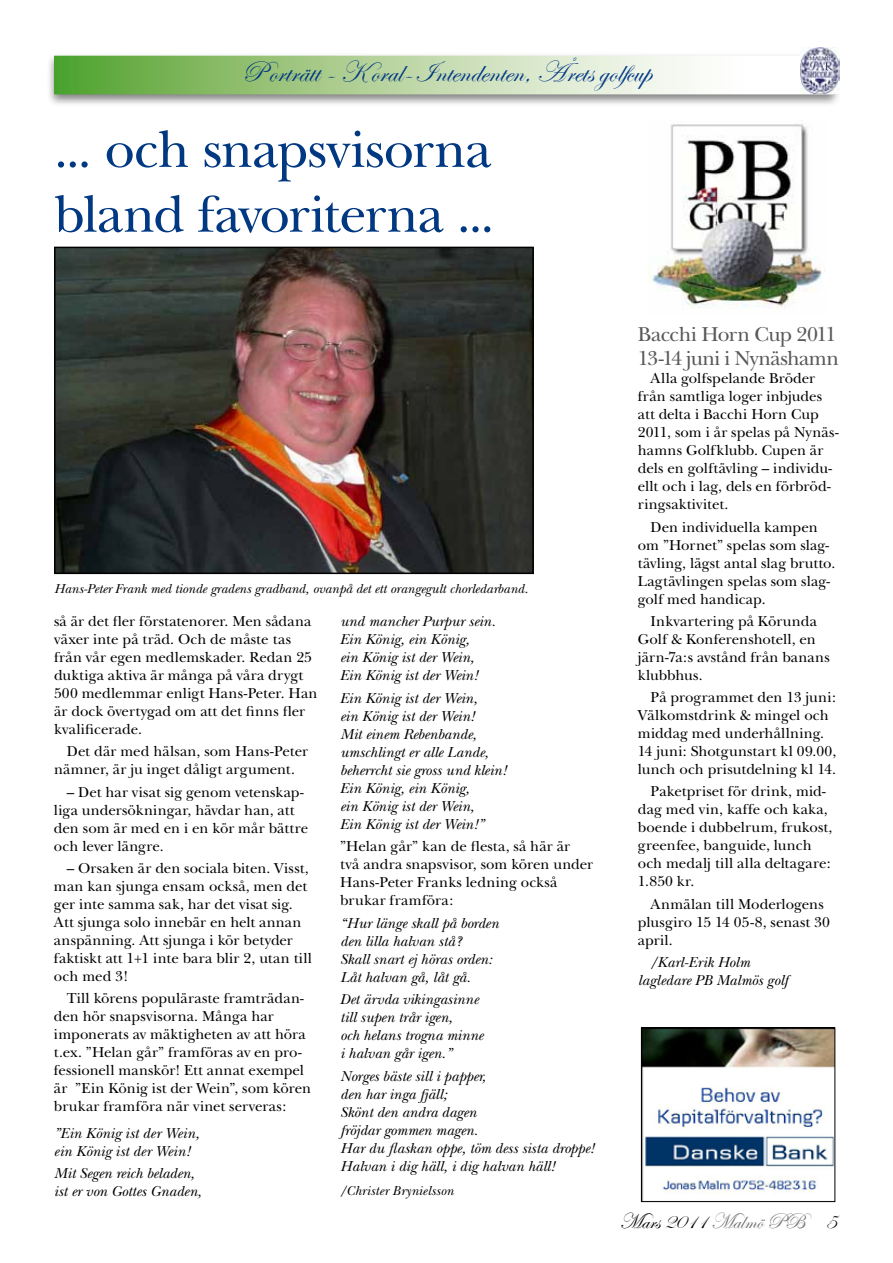
<style>
.page{position:relative;width:893px;height:1263px;background:#fff}
.page>*{position:absolute;margin:0;border:0;box-sizing:border-box;transform-origin:0 0}
.t1{font:54px/64.8px "New Baskerville";letter-spacing:-.02em;color:#003882}
.t2{font:30px "Edwardian Script ITC";letter-spacing:.005em;color:#003882}
.t3{font:22.5px "Edwardian Script ITC";color:#000}
.t4{font:21px/24px "New Baskerville";letter-spacing:-.03em;color:#58585a}
.t5{font:15px/18px "New Baskerville";letter-spacing:.01em;color:#000}
.t6{font:italic 15px/18px "New Baskerville";color:#000}
.t7{font:italic 13.5px "New Baskerville";color:#000}
.s1{color:#707172}
</style>
<div class="page">
<div style="left:46px;top:52px;width:795px;height:55px;background:#000;opacity:.5"></div>
<svg style="left:54px;top:56px;width:746px;height:38px"></svg>
<img style="left:800px;top:48px;width:39px;height:46px">
<img style="left:643px;top:1029px;width:190px;height:171px">
<div style="left:641px;top:1027px;width:194px;height:175px;border:1px solid #000"></div>
<img style="left:57px;top:250px;width:474px;height:321px">
<div style="left:54px;top:247px;width:480px;height:327px;border:2px solid #000"></div>
<img style="left:648px;top:124px;width:174px;height:185px">
<h2 class="t2" style="left:242px;top:55px;width:411px">P orträtt - K oral-Intendenten, Årets golfcup</h2>
<h1 class="t1" style="left:54px;top:117px;width:442px">... och snapsvisorna bland favoriterna ...</h1>
<p class="t7" style="left:54px;top:581px;width:476px">Hans-Peter Frank med tionde gradens gradband, ovanpå det ett orangegult chorledarband.</p>
<p class="t5" style="left:54px;top:612px;width:265px">så är det fler förstatenorer. Men sådana växer inte på träd. Och de måste tas från vår egen medlemskader. Redan 25 duktiga aktiva är många på våra drygt 500 medlemmar enligt Hans-Peter. Han är dock övertygad om att det finns fler kvalificerade.</p>
<p class="t5" style="left:54px;top:742px;width:256px;text-indent:13px">Det där med hälsan, som Hans-Peter nämner, är ju inget dåligt argument.</p>
<p class="t5" style="left:54px;top:783px;width:256px;text-indent:13px">– Det har visat sig genom vetenskap&shy;liga undersökningar, hävdar han, att den som är med en i en kör mår bättre och lever längre.</p>
<p class="t5" style="left:54px;top:859px;width:260px;text-indent:13px">– Orsaken är den sociala biten. Visst, man kan sjunga ensam också, men det ger inte samma sak, har det visat sig.<br>Att sjunga solo innebär en helt annan anspänning. Att sjunga i kör betyder faktiskt att 1+1 inte bara blir 2, utan till och med 3!</p>
<p class="t5" style="left:54px;top:989px;width:259px;text-indent:13px">Till körens populäraste framträdan&shy;den hör snapsvisorna. Många har imponerats av mäktigheten av att höra t.ex. ”Helan går” framföras av en pro&shy;fessionell manskör! Ett annat exempel är ”Ein König ist der Wein”, som kören brukar framföra när vinet serveras:</p>
<p class="t6" style="left:54px;top:1124px;width:147px">”Ein König ist der Wein, ein König ist der Wein!</p>
<p class="t6" style="left:54px;top:1164px;width:149px">Mit Segen reich beladen, ist er von Gottes Gnaden,</p>
<p class="t6" style="left:340px;top:612px;width:157px">und mancher Purpur sein.<br>Ein König, ein König,<br>ein König ist der Wein,<br>Ein König ist der Wein!</p>
<p class="t6" style="left:340px;top:689px;width:168px">Ein König ist der Wein,<br>ein König ist der Wein!<br>Mit einem Rebenbande, umschlingt er alle Lande, beherrcht sie gross und klein!<br>Ein König, ein König,<br>ein König ist der Wein,<br>Ein König ist der Wein!”</p>
<p class="t5" style="left:340px;top:837px;width:255px">”Helan går” kan de flesta, så här är två andra snapsvisor, som kören under<br>Hans-Peter Franks ledning också brukar framföra:</p>
<p class="t6" style="left:340px;top:914px;width:160px">“Hur länge skall på borden den lilla halvan stå?<br>Skall snart ej höras orden:<br>Låt halvan gå, låt gå.</p>
<p class="t6" style="left:340px;top:990px;width:145px">Det ärvda vikingasinne till supen trår igen,<br>och helans trogna minne i halvan går igen.”</p>
<p class="t6" style="left:340px;top:1067px;width:256px">Norges bäste sill i papper,<br>den har inga fjäll;<br>Skönt den andra dagen<br>fröjdar gommen magen.<br>Har du flaskan oppe, töm dess sista droppe!<br>Halvan i dig häll, i dig halvan häll!</p>
<p class="t7" style="left:340px;top:1183px;width:115px">/Christer Brynielsson</p>
<h3 class="t4" style="left:638px;top:323px;width:203px">Bacchi Horn Cup 2011<br>13-14 juni i Nynäshamn</h3>
<p class="t5" style="left:638px;top:370px;width:202px;text-indent:13px">Alla golfspelande Bröder från samtliga loger inbjudes att delta i Bacchi Horn Cup<br>2011, som i år spelas på Nynäs&shy;hamns Golfklubb. Cupen är dels en golftävling – individu&shy;ellt och i lag, dels en förbröd&shy;ringsaktivitet.</p>
<p class="t5" style="left:638px;top:518px;width:199px;text-indent:13px">Den individuella kampen om ”Hornet” spelas som slag&shy;tävling, lägst antal slag brutto.<br>Lagtävlingen spelas som slag&shy;golf med handicap.</p>
<p class="t5" style="left:638px;top:612px;width:193px;text-indent:13px">Inkvartering på Körunda<br>Golf &amp; Konferenshotell, en järn-7a:s avstånd från banans klubbhus.</p>
<p class="t5" style="left:638px;top:688px;width:200px;text-indent:13px">På programmet den 13 juni:<br>Välkomstdrink &amp; mingel och middag med underhållning.<br>14 juni: Shotgunstart kl 09.00, lunch och prisutdelning kl 14.</p>
<p class="t5" style="left:638px;top:782px;width:196px;text-indent:13px">Paketpriset för drink, mid&shy;dag med vin, kaffe och kaka, boende i dubbelrum, frukost, greenfee, banguide, lunch och medalj till alla deltagare:<br>1.850 kr.</p>
<p class="t5" style="left:638px;top:895px;width:194px;text-indent:13px">Anmälan till Moderlogens plusgiro 15 14 05-8, senast 30 april.</p>
<p class="t6" style="left:638px;top:953px;width:152px;text-indent:13px">/Karl-Erik Holm lagledare PB Malmös golf</p>
<h3 class="t3" style="left:619px;top:1209px;width:218px">Mars 2011 <span class="s1">Malmö PB</span> 5</h3>
</div>
